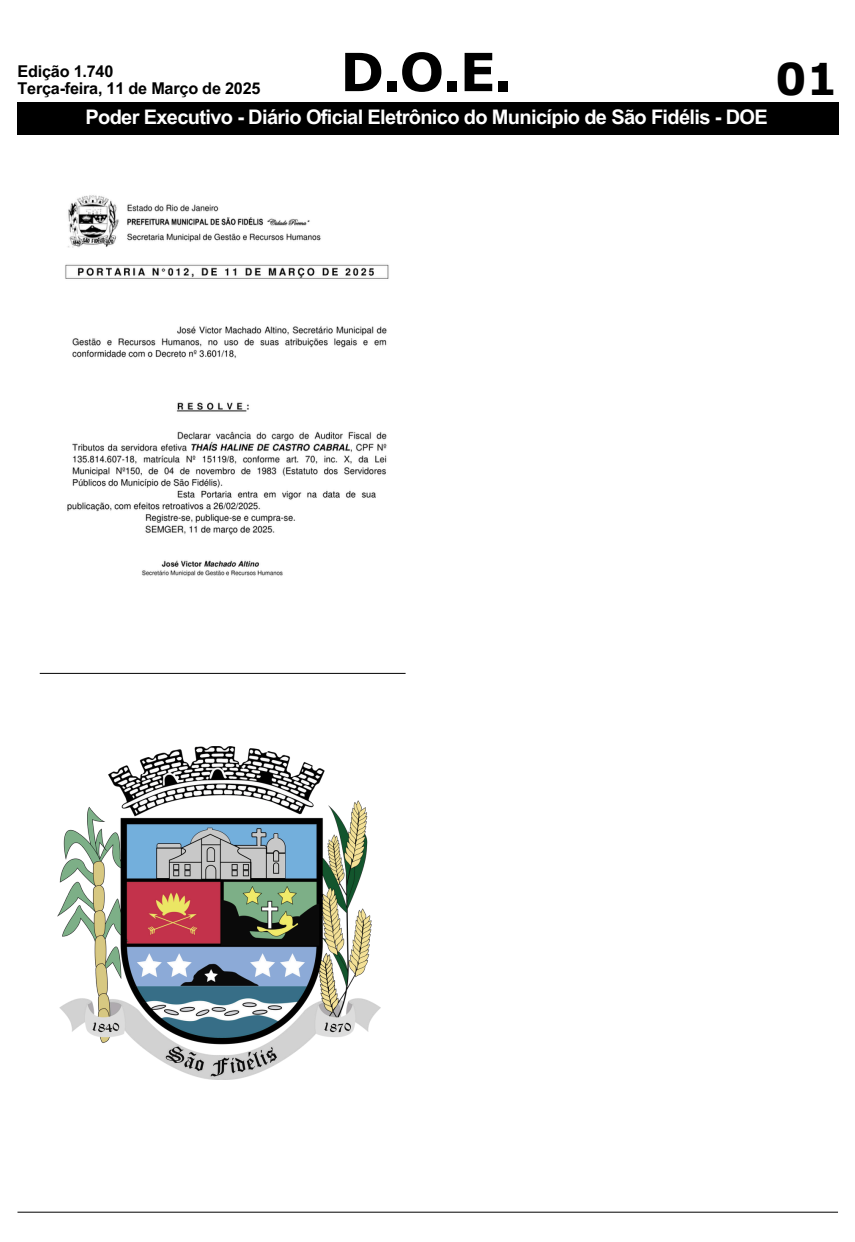
<style>
.page{position:relative;width:855px;height:1242px;background:#fff}
.page>*{position:absolute;margin:0;border:0;box-sizing:border-box;transform-origin:0 0}
.t1{font:700 52.62px "Verdana Pro";color:#000}
.t2{font:700 43.75px "Verdana Pro";color:#000}
.t3{font:700 20px "Arial MT Pro";letter-spacing:-.035em;color:#fff}
.t4{font:700 16.25px "Arial MT Pro";letter-spacing:-.015em;color:#000}
</style>
<div class="page">
<div style="left:17px;top:102px;width:821px;height:33px;background:#000"></div>
<hr style="left:17px;top:1211px;width:821px;height:1px;background:#000">
<hr style="left:40px;top:673px;width:366px;height:1px;background:#000">
<img style="left:65px;top:195px;width:324px;height:382px">
<img style="left:57px;top:746px;width:324px;height:332px">
<p class="t4" style="left:17px;top:65px;width:97px">Edição 1.740</p>
<h2 class="t4" style="left:17px;top:83px;width:245px">Terça-feira, 11 de Março de 2025</h2>
<p class="t1" style="left:340px;top:38px;width:174px">D.O.E.</p>
<p class="t3" style="left:85px;top:109px;width:684px">Poder Executivo - Diário Oficial Eletrônico do Município de São Fidélis - DOE</p>
<h1 class="t2" style="left:775px;top:51px;width:64px">01</h1>
</div>
